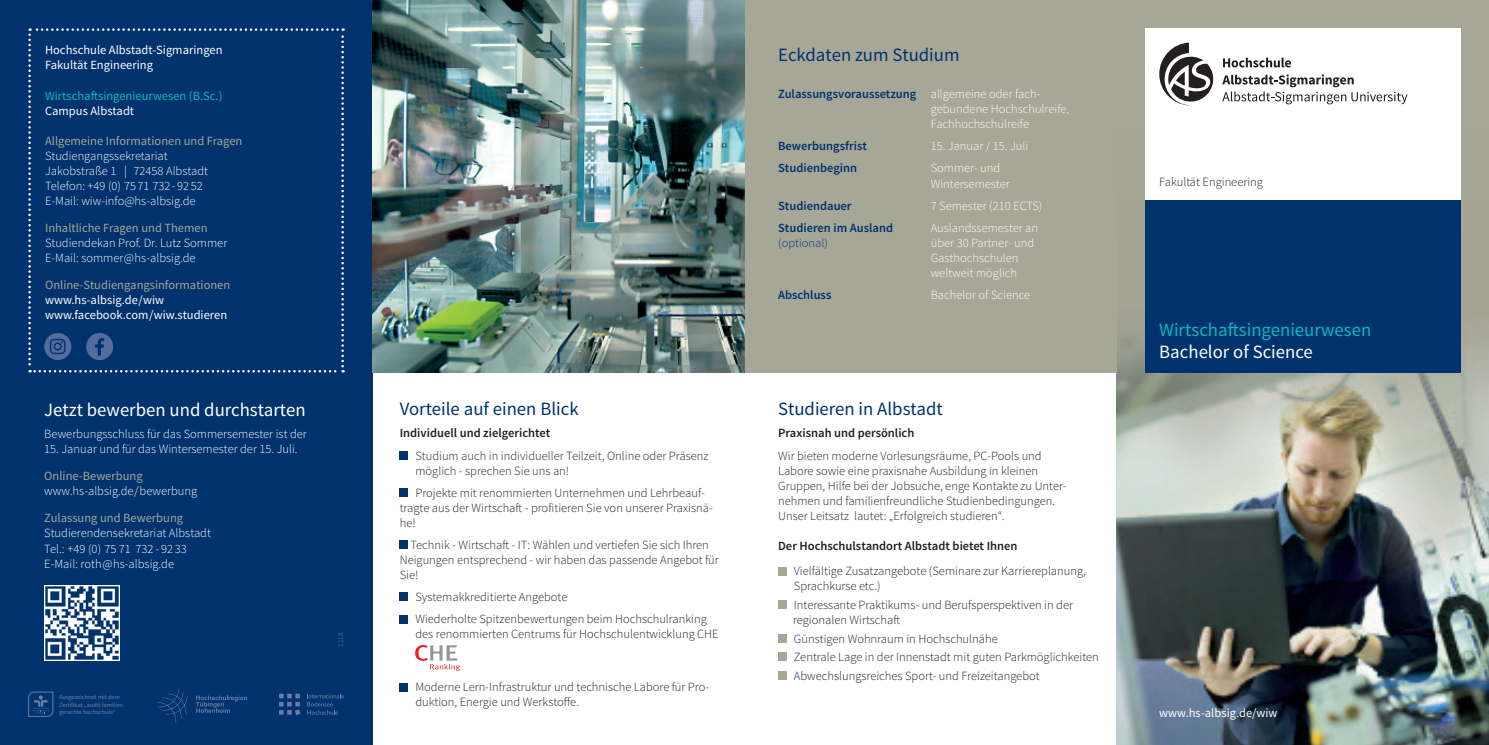
<style>
.page{position:relative;width:1489px;height:745px;background:#fff}
.page>*{position:absolute;margin:0;border:0;box-sizing:border-box;transform-origin:0 0}
.t1{font:18.75px "Source Sans Pro";color:#00326d}
.t2{font:18.75px "Source Sans Pro";color:#fff}
.t3{font:18.75px "Source Sans Pro";color:#08babb}
.t4{font:300 12.5px/15px "Source Sans Pro";color:#231f20}
.t5{font:300 12.5px/15px "Source Sans Pro";color:#fff}
.t6{font:12.5px/15px "Source Sans Pro";color:#fff}
.t7{font:12.5px "Source Sans Pro";color:#a7a798}
.t8{font:600 12.5px "Source Sans Pro";color:#00326d}
.t9{font:600 12.5px "Source Sans Pro";color:#231f20}
.t10{font:12.5px "Source Sans Pro";color:#08babb}
.t11{font:300 12.5px "Source Sans Pro";color:#00326d}
.t12{font:300 7.5px "Source Sans Pro";color:#6a7da8}
.t13{font:6.25px/7.5px "Source Sans Pro";color:#6a7da8}
.s1{font-weight:600;color:#00326d}
.s2{font-weight:600}
.s3{color:#00326d}
</style>
<div class="page">
<div style="left:400px;top:451px;width:8px;height:8px;background:#00326d"></div>
<div style="left:400px;top:488px;width:8px;height:8px;background:#00326d"></div>
<div style="left:400px;top:540px;width:8px;height:8px;background:#00326d"></div>
<div style="left:400px;top:592px;width:8px;height:8px;background:#00326d"></div>
<div style="left:400px;top:614px;width:8px;height:8px;background:#00326d"></div>
<svg style="left:415px;top:645px;width:45px;height:25px"></svg>
<div style="left:400px;top:682px;width:8px;height:8px;background:#00326d"></div>
<div style="left:1116px;top:0;width:372px;height:744px;background:#a7a798"></div>
<img style="left:1116px;top:128px;width:372px;height:616px">
<div style="left:1144px;top:28px;width:316px;height:172px;background:#fff"></div>
<div style="left:1144px;top:200px;width:316px;height:172px;background:#00326d"></div>
<div style="left:0;top:0;width:372px;height:744px;background:#00326d"></div>
<svg style="left:279px;top:693px;width:21px;height:21px"></svg>
<svg style="left:307px;top:694px;width:37px;height:20px"></svg>
<svg style="left:28px;top:691px;width:25px;height:25px"></svg>
<svg style="left:157px;top:688px;width:31px;height:36px"></svg>
<svg style="left:196px;top:695px;width:51px;height:17px"></svg>
<img style="left:44px;top:585px;width:75px;height:75px">
<div style="left:744px;top:0;width:372px;height:372px;background:#a7a798"></div>
<div style="left:778px;top:566px;width:8px;height:9px;background:#a7a798"></div>
<div style="left:778px;top:600px;width:8px;height:8px;background:#a7a798"></div>
<div style="left:778px;top:634px;width:8px;height:8px;background:#a7a798"></div>
<div style="left:778px;top:652px;width:8px;height:8px;background:#a7a798"></div>
<div style="left:778px;top:671px;width:8px;height:8px;background:#a7a798"></div>
<img style="left:372px;top:0;width:372px;height:372px">
<svg style="left:1159px;top:43px;width:54px;height:62px"></svg>
<svg style="left:1223px;top:58px;width:67px;height:9px"></svg>
<svg style="left:1222px;top:74px;width:185px;height:30px"></svg>
<svg style="left:28px;top:28px;width:316px;height:344px"></svg>
<p class="t6" style="left:45px;top:43px;width:179px">Hochschule Albstadt-Sigmaringen<br>Fakultät Engineering</p>
<p class="t10" style="left:45px;top:87px;width:179px">Wirtschaftsingenieurwesen (B.Sc.)</p>
<p class="t6" style="left:45px;top:103px;width:91px">Campus Albstadt</p>
<p class="t7" style="left:45px;top:132px;width:199px">Allgemeine Informationen und Fragen</p>
<p class="t5" style="left:45px;top:148px;width:164px">Studiengangssekretariat<br>Jakobstraße 1 | 72458 Albstadt<br>Telefon: +49 (0) 75 71 732- 92 52<br>E-Mail: wiw-info@hs-albsig.de</p>
<p class="t7" style="left:45px;top:219px;width:164px">Inhaltliche Fragen und Themen</p>
<p class="t5" style="left:45px;top:235px;width:184px">Studiendekan Prof. Dr. Lutz Sommer<br>E-Mail: sommer@hs-albsig.de</p>
<p class="t7" style="left:45px;top:276px;width:187px">Online-Studiengangsinformationen</p>
<p class="t6" style="left:45px;top:292px;width:184px">www.hs-albsig.de/wiw www.facebook.com/wiw.studieren</p>
<h1 class="t2" style="left:44px;top:397px;width:263px">Jetzt bewerben und durchstarten</h1>
<p class="t5" style="left:44px;top:426px;width:264px">Bewerbungsschluss für das Sommersemester ist der</p>
<p class="t5" style="left:44px;top:441px;width:255px">15. Januar und für das Wintersemester der 15. Juli.</p>
<p class="t7" style="left:44px;top:468px;width:100px">Online-Bewerbung</p>
<p class="t5" style="left:44px;top:483px;width:154px">www.hs-albsig.de/bewerbung</p>
<p class="t7" style="left:44px;top:510px;width:140px">Zulassung und Bewerbung</p>
<p class="t5" style="left:44px;top:525px;width:168px">Studierendensekretariat Albstadt<br>Tel.: +49 (0) 75 71 732 - 92 33<br>E-Mail: roth@hs-albsig.de</p>
<p class="t13" style="left:59px;top:692px;width:67px">Ausgezeichnet mit dem<br>Zertifikat „audit familien&shy;gerechte hochschule“</p>
<p class="t12" style="left:336px;top:646px;width:16px;rotate:-90deg">1118</p>
<h1 class="t1" style="left:400px;top:397px;width:180px">Vorteile auf einen Blick</h1>
<p class="t9" style="left:400px;top:425px;width:152px">Individuell und zielgerichtet</p>
<p class="t4" style="left:415px;top:447px;width:295px">Studium auch in individueller Teilzeit, Online oder Präsenz möglich - sprechen Sie uns an!</p>
<p class="t4" style="left:400px;top:485px;width:314px;text-indent:16px">Projekte mit renommierten Unternehmen und Lehrbeauf&shy;tragte aus der Wirtschaft - profitieren Sie von unserer Praxisnä&shy;he!</p>
<p class="t4" style="left:400px;top:537px;width:320px;text-indent:11px">Technik - Wirtschaft - IT: Wählen und vertiefen Sie sich Ihren<br>Neigungen entsprechend - wir haben das passende Angebot für<br>Sie!</p>
<p class="t4" style="left:415px;top:585px;width:293px;line-height:22.1px">Systemakkreditierte Angebote<br>Wiederholte Spitzenbewertungen beim Hochschulranking</p>
<p class="t4" style="left:415px;top:626px;width:305px">des renommierten Centrums für Hochschulentwicklung CHE</p>
<p class="t4" style="left:415px;top:679px;width:295px">Moderne Lern-Infrastruktur und technische Labore für Pro&shy;duktion, Energie und Werkstoffe.</p>
<h1 class="t1" style="left:778px;top:43px;width:183px">Eckdaten zum Studium</h1>
<p class="t5" style="left:930px;top:87px;width:140px;text-indent:-152px"><span class="s1">Zulassungsvoraussetzung</span> allgemeine oder fach&shy;gebundene Hochschulreife,<br>Fachhochschulreife</p>
<p class="t8" style="left:778px;top:138px;width:90px">Bewerbungsfrist</p>
<p class="t5" style="left:930px;top:139px;width:99px">15. Januar / 15. Juli</p>
<p class="t8" style="left:778px;top:160px;width:80px">Studienbeginn</p>
<p class="t5" style="left:930px;top:161px;width:80px">Sommer- und<br>Wintersemester</p>
<p class="t8" style="left:778px;top:197px;width:75px">Studiendauer</p>
<p class="t5" style="left:930px;top:198px;width:113px">7 Semester (210 ECTS)</p>
<p class="t8" style="left:778px;top:219px;width:116px">Studieren im Ausland</p>
<p class="t5" style="left:930px;top:220px;width:109px">Auslandssemester an</p>
<p class="t11" style="left:778px;top:235px;width:51px">(optional)</p>
<p class="t5" style="left:930px;top:235px;width:105px">über 30 Partner- und<br>Gasthochschulen weltweit möglich</p>
<p class="t8" style="left:778px;top:286px;width:55px">Abschluss</p>
<p class="t5" style="left:930px;top:287px;width:101px">Bachelor of Science</p>
<h1 class="t1" style="left:778px;top:397px;width:166px">Studieren in Albstadt</h1>
<p class="t9" style="left:778px;top:425px;width:138px">Praxisnah und persönlich</p>
<p class="t4" style="left:778px;top:447px;width:290px">Wir bieten moderne Vorlesungsräume, PC-Pools und Labore sowie eine praxisnahe Ausbildung in kleinen Gruppen, Hilfe bei der Jobsuche, enge Kontakte zu Unter&shy;nehmen und familienfreundliche Studienbedingungen.<br>Unser Leitsatz lautet: „Erfolgreich studieren“.</p>
<p class="t4" style="left:793px;top:532px;width:293px;line-height:25.6px;text-indent:-16px"><span class="s2">Der Hochschulstandort Albstadt bietet Ihnen<br></span><span class="s3">V</span>ielfältige Zusatzangebote (Seminare zur Karriereplanung,</p>
<p class="t4" style="left:793px;top:576px;width:280px;line-height:18.5px">Sprachkurse etc.)<br>Interessante Praktikums- und Berufsperspektiven in der</p>
<p class="t4" style="left:793px;top:610px;width:307px;line-height:18.5px">regionalen Wirtschaft<br><span class="s3">G</span>ünstigen Wohnraum in Hochschulnähe<br>Zentrale Lage in der Innenstadt mit guten Parkmöglichkeiten <span class="s3">A</span>bwechslungsreiches Sport- und Freizeitangebot</p>
<p class="t4" style="left:1159px;top:174px;width:105px">Fakultät Engineering</p>
<h1 class="t3" style="left:1159px;top:318px;width:213px">Wirtschaftsingenieurwesen</h1>
<h1 class="t2" style="left:1159px;top:340px;width:155px">Bachelor of Science</h1>
<p class="t6" style="left:1159px;top:704px;width:120px">www.hs-albsig.de/wiw</p>
</div>
